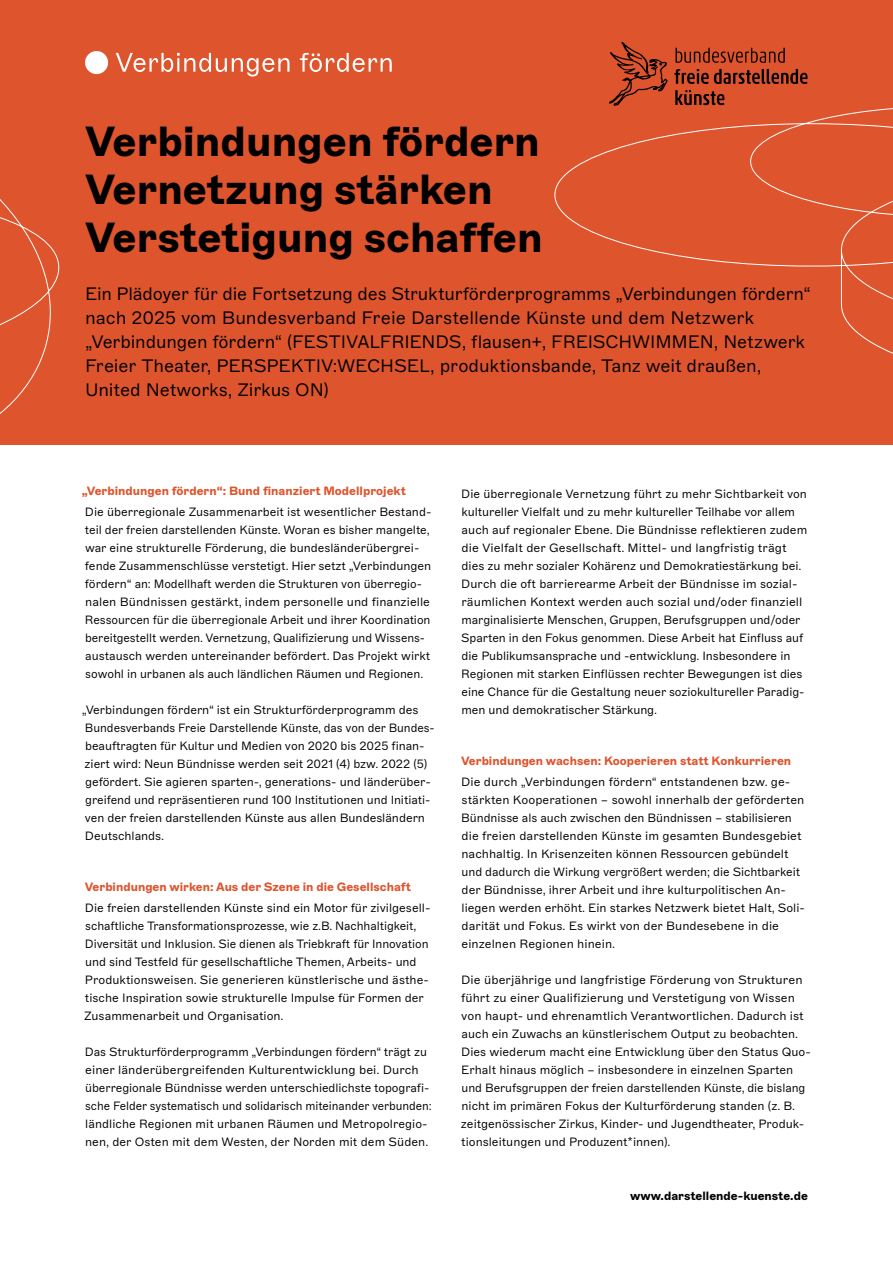
<style>
.page{position:relative;width:893px;height:1263px;background:#fff}
.page>*{position:absolute;margin:0;border:0;box-sizing:border-box;transform-origin:0 0}
.Titel{font:700 42px/48px "ABC Marfa";color:#000}
.Titel_Klein{font:300 18px/24px "ABC Marfa";letter-spacing:-.005em;color:#000}
.Fließtext___Erster_A{font:300 12px/18px "ABC Marfa";letter-spacing:-.005em;color:#000}
.Kleien_ZH{font:700 12px "ABC Marfa";color:#dd542d}
.Fließtext___Erster_A-2{font:700 12px "ABC Marfa";color:#000}
</style>
<div class="page">
<div style="left:0;top:0;width:893px;height:444px;background:#dd542d"></div>
<svg style="left:554px;top:105px;width:339px;height:249px"></svg>
<svg style="left:0;top:199px;width:87px;height:246px"></svg>
<div style="left:85px;top:51px;width:23px;height:23px;background:#fff;border-radius:50%"></div>
<svg style="left:116px;top:53px;width:276px;height:24px"></svg>
<svg style="left:676px;top:48px;width:109px;height:15px"></svg>
<svg style="left:674px;top:69px;width:133px;height:15px"></svg>
<svg style="left:675px;top:90px;width:49px;height:15px"></svg>
<svg style="left:609px;top:42px;width:59px;height:64px"></svg>
<p class="Titel" style="left:85px;top:118px;width:459px">Verbindungen fördern<br>Vernetzung stärken<br>Verstetigung schaffen</p>
<p class="Titel_Klein" style="left:85px;top:282px;width:727px">Ein Plädoyer für die Fortsetzung des Strukturförderprogramms „Verbindungen fördern“ nach 2025 vom Bundesverband Freie Darstellende Künste und dem Netzwerk „Verbindungen fördern“ (FESTIVALFRIENDS, flausen+, FREISCHWIMMEN, Netzwerk Freier Theater, PERSPEKTIV:WECHSEL, produktionsbande, Tanz weit draußen, United Networks, Zirkus ON)</p>
<p class="Kleien_ZH" style="left:82px;top:484px;width:326px">„Verbindungen fördern“: Bund finanziert Modellprojekt</p>
<p class="Fließtext___Erster_A" style="left:85px;top:503px;width:348px">Die überregionale Zusammenarbeit ist wesentlicher Bestand&shy;teil der freien darstellenden Künste. Woran es bisher mangelte, war eine strukturelle Förderung, die bundesländerübergrei&shy;fende Zusammenschlüsse verstetigt. Hier setzt „Verbindungen fördern“ an: Modellhaft werden die Strukturen von überregio&shy;nalen Bündnissen gestärkt, indem personelle und finanzielle Ressourcen für die überregionale Arbeit und ihrer Koordination bereitgestellt werden. Vernetzung, Qualifizierung und Wissens&shy;austausch werden untereinander befördert. Das Projekt wirkt sowohl in urbanen als auch ländlichen Räumen und Regionen.</p>
<p class="Fließtext___Erster_A" style="left:82px;top:701px;width:355px">„Verbindungen fördern“ ist ein Strukturförderprogramm des Bundesverbands Freie Darstellende Künste, das von der Bundes&shy;beauftragten für Kultur und Medien von 2020 bis 2025 finan&shy;ziert wird: Neun Bündnisse werden seit 2021 (4) bzw. 2022 (5) gefördert. Sie agieren sparten-, generations- und länderüber&shy;greifend und repräsentieren rund 100 Institutionen und Initiati&shy;ven der freien darstellenden Künste aus allen Bundesländern Deutschlands.</p>
<p class="Kleien_ZH" style="left:85px;top:880px;width:328px">Verbindungen wirken: Aus der Szene in die Gesellschaft</p>
<p class="Fließtext___Erster_A" style="left:84px;top:899px;width:346px">Die freien darstellenden Künste sind ein Motor für zivilgesell&shy;schaftliche Transformationsprozesse, wie z.B. Nachhaltigkeit, Diversität und Inklusion. Sie dienen als Triebkraft für Innovation und sind Testfeld für gesellschaftliche Themen, Arbeits- und Produktionsweisen. Sie generieren künstlerische und ästhe&shy;tische Inspiration sowie strukturelle Impulse für Formen der Zusammenarbeit und Organisation.</p>
<p class="Fließtext___Erster_A" style="left:85px;top:1043px;width:348px">Das Strukturförderprogramm „Verbindungen fördern“ trägt zu einer länderübergreifenden Kulturentwicklung bei. Durch überregionale Bündnisse werden unterschiedlichste topografi&shy;sche Felder systematisch und solidarisch miteinander verbunden: ländliche Regionen mit urbanen Räumen und Metropolregio&shy;nen, der Osten mit dem Westen, der Norden mit dem Süden.</p>
<p class="Fließtext___Erster_A" style="left:461px;top:485px;width:347px">Die überregionale Vernetzung führt zu mehr Sichtbarkeit von kultureller Vielfalt und zu mehr kultureller Teilhabe vor allem auch auf regionaler Ebene. Die Bündnisse reflektieren zudem die Vielfalt der Gesellschaft. Mittel- und langfristig trägt dies zu mehr sozialer Kohärenz und Demokratiestärkung bei.<br>Durch die oft barrierearme Arbeit der Bündnisse im sozial&shy;räumlichen Kontext werden auch sozial und/oder finanziell marginalisierte Menschen, Gruppen, Berufsgruppen und/oder Sparten in den Fokus genommen. Diese Arbeit hat Einfluss auf die Publikumsansprache und -entwicklung. Insbesondere in Regionen mit starken Einflüssen rechter Bewegungen ist dies eine Chance für die Gestaltung neuer soziokultureller Paradig&shy;men und demokratischer Stärkung.</p>
<p class="Kleien_ZH" style="left:461px;top:754px;width:332px">Verbindungen wachsen: Kooperieren statt Konkurrieren</p>
<p class="Fließtext___Erster_A" style="left:461px;top:773px;width:345px">Die durch „Verbindungen fördern“ entstandenen bzw. ge&shy;stärkten Kooperationen – sowohl innerhalb der geförderten Bündnisse als auch zwischen den Bündnissen – stabilisieren die freien darstellenden Künste im gesamten Bundesgebiet nachhaltig. In Krisenzeiten können Ressourcen gebündelt und dadurch die Wirkung vergrößert werden; die Sichtbarkeit der Bündnisse, ihrer Arbeit und ihre kulturpolitischen An&shy;liegen werden erhöht. Ein starkes Netzwerk bietet Halt, Soli&shy;darität und Fokus. Es wirkt von der Bundesebene in die einzelnen Regionen hinein.</p>
<p class="Fließtext___Erster_A" style="left:461px;top:971px;width:351px">Die überjährige und langfristige Förderung von Strukturen führt zu einer Qualifizierung und Verstetigung von Wissen von haupt- und ehrenamtlich Verantwortlichen. Dadurch ist auch ein Zuwachs an künstlerischem Output zu beobachten.<br>Dies wiederum macht eine Entwicklung über den Status Quo-Erhalt hinaus möglich – insbesondere in einzelnen Sparten und Berufsgruppen der freien darstellenden Künste, die bislang nicht im primären Fokus der Kulturförderung standen (z. B. zeitgenössischer Zirkus, Kinder- und Jugendtheater, Produk&shy;tionsleitungen und Produzent*innen).</p>
<p class="Fließtext___Erster_A-2" style="left:630px;top:1189px;width:179px">www.darstellende-kuenste.de</p>
</div>
